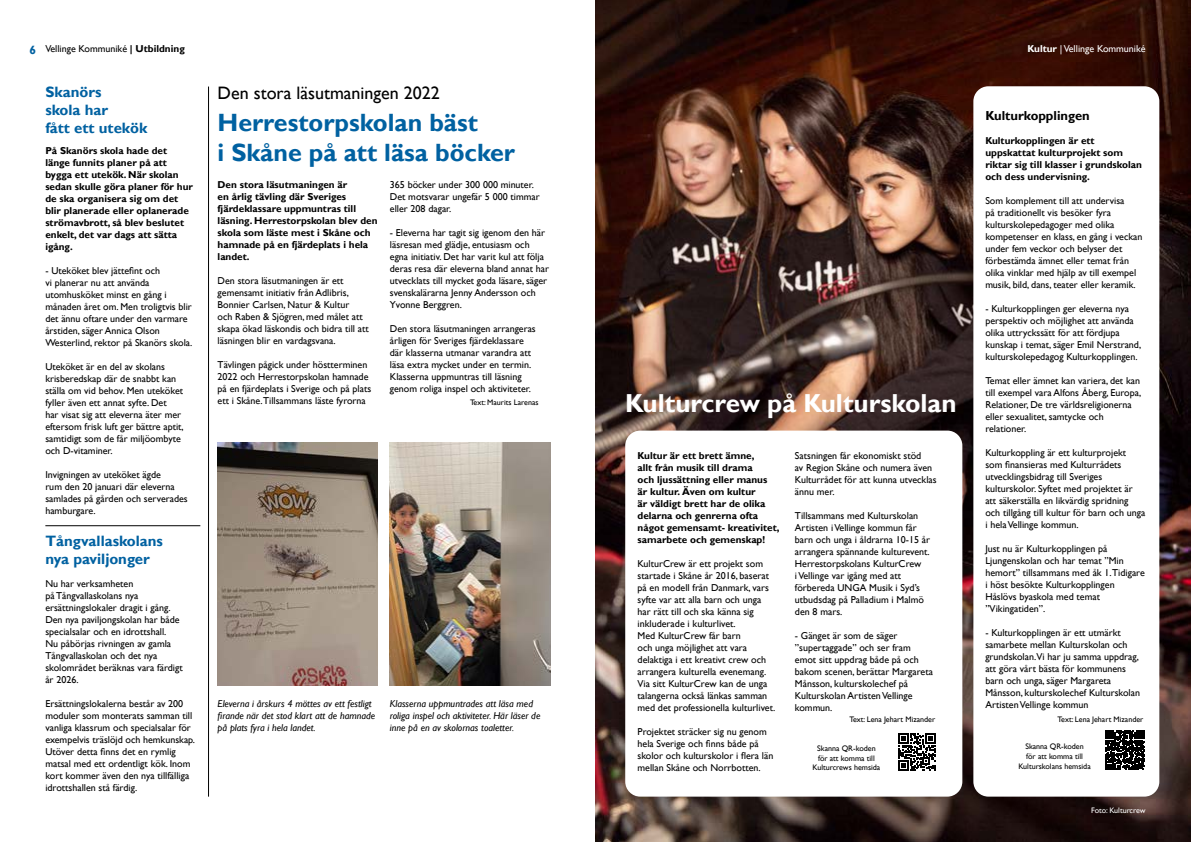
<style>
.page{position:relative;width:1191px;height:842px;background:#fff}
.page>*{position:absolute;margin:0;border:0;box-sizing:border-box;transform-origin:0 0}
.t1{font:700 26px "Gill Sans";color:#fff}
.t2{font:700 25px/30px "Gill Sans";color:#0061a1}
.t3{font:18px "Gill Sans";color:#000}
.t4{font:700 15px/18px "Gill Sans";color:#0061a1}
.t5{font:700 13px "Gill Sans";color:#000}
.t6{font:10px/12px "Gill Sans";color:#000}
.t7{font:700 10px/12px "Gill Sans";color:#000}
.t8{font:italic 10px/12px "Gill Sans";color:#000}
.t9{font:10px "Gill Sans";color:#fff}
.t10{font:8px/9.6px "Gill Sans";color:#000;text-align:center}
.t11{font:8px "Gill Sans";color:#fff}
.s1{font-weight:700;font-size:12px;color:#0061a1}
.s2{font-weight:700}
</style>
<div class="page">
<img style="left:595px;top:0;width:596px;height:842px">
<img style="left:218px;top:442px;width:160px;height:244px">
<img style="left:390px;top:442px;width:160px;height:244px">
<hr style="left:208px;top:87px;width:1px;height:710px;background:#000">
<div style="left:973px;top:86px;width:186px;height:711px;background:#fff;border-radius:15px"></div>
<div style="left:625px;top:431px;width:337px;height:366px;background:#fff;border-radius:15px"></div>
<svg style="left:898px;top:733px;width:37px;height:37px"></svg>
<svg style="left:1105px;top:730px;width:39px;height:40px"></svg>
<hr style="left:45px;top:525px;width:155px;height:1px;background:#000">
<p class="t6" style="left:29px;top:43px;width:157px"><span class="s1">6</span> Vellinge Kommuniké <span class="s2">| Utbildning</span></p>
<h3 class="t4" style="left:45px;top:83px;width:104px">Skanörs<br>skola har<br>fått ett utekök</h3>
<p class="t7" style="left:45px;top:145px;width:149px">På Skanörs skola hade det länge funnits planer på att bygga ett utekök. När skolan sedan skulle göra planer för hur de ska organisera sig om det blir planerade eller oplanerade strömavbrott, så blev beslutet enkelt, det var dags att sätta igång.</p>
<p class="t6" style="left:45px;top:265px;width:148px">- Uteköket blev jättefint och<br>vi planerar nu att använda utomhusköket minst en gång i månaden året om. Men troligtvis blir det ännu oftare under den varmare årstiden, säger Annica Olson<br>Westerlind, rektor på Skanörs skola.</p>
<p class="t6" style="left:45px;top:361px;width:140px">Uteköket är en del av skolans krisberedskap där de snabbt kan ställa om vid behov. Men uteköket fyller även ett annat syfte. Det<br>har visat sig att eleverna äter mer eftersom frisk luft ger bättre aptit, samtidigt som de får miljöombyte och D-vitaminer.</p>
<p class="t6" style="left:45px;top:469px;width:144px">Invigningen av uteköket ägde<br>rum den 20 januari där eleverna samlades på gården och serverades hamburgare.</p>
<h3 class="t4" style="left:45px;top:532px;width:119px">Tångvallaskolans nya paviljonger</h3>
<p class="t6" style="left:45px;top:577px;width:139px">Nu har verksamheten<br>på Tångvallaskolans nya ersättningslokaler dragit i gång.<br>Den nya paviljongskolan har både specialsalar och en idrottshall.<br>Nu påbörjas rivningen av gamla<br>Tångvallaskolan och det nya skolområdet beräknas vara färdigt år 2026.</p>
<p class="t6" style="left:45px;top:697px;width:151px">Ersättningslokalerna består av 200 moduler som monterats samman till vanliga klassrum och specialsalar för exempelvis träslöjd och hemkunskap.<br>Utöver detta finns det en rymlig matsal med ett ordentligt kök. Inom kort kommer även den nya tillfälliga idrottshallen stå färdig.</p>
<h3 class="t3" style="left:218px;top:82px;width:224px">Den stora läsutmaningen 2022</h3>
<h2 class="t2" style="left:218px;top:108px;width:299px">Herrestorpskolan bäst<br>i Skåne på att läsa böcker</h2>
<p class="t7" style="left:218px;top:179px;width:161px">Den stora läsutmaningen är<br>en årlig tävling där Sveriges fjärdeklassare uppmuntras till läsning. Herrestorpskolan blev den skola som läste mest i Skåne och hamnade på en fjärdeplats i hela landet.</p>
<p class="t6" style="left:218px;top:275px;width:153px">Den stora läsutmaningen är ett gemensamt initiativ från Adlibris, Bonnier Carlsen, Natur &amp; Kultur<br>och Raben &amp; Sjögren, med målet att skapa ökad läskondis och bidra till att läsningen blir en vardagsvana.</p>
<p class="t6" style="left:218px;top:359px;width:155px">Tävlingen pågick under höstterminen 2022 och Herrestorpskolan hamnade på en fjärdeplats i Sverige och på plats ett i Skåne.Tillsammans läste fyrorna</p>
<p class="t6" style="left:390px;top:179px;width:151px">365 böcker under 300 000 minuter.<br>Det motsvarar ungefär 5 000 timmar eller 208 dagar.</p>
<p class="t6" style="left:390px;top:227px;width:161px">- Eleverna har tagit sig igenom den här läsresan med glädje, entusiasm och egna initiativ. Det har varit kul att följa deras resa där eleverna bland annat har utvecklats till mycket goda läsare, säger svenskalärarna Jenny Andersson och Yvonne Berggren.</p>
<p class="t6" style="left:390px;top:323px;width:147px">Den stora läsutmaningen arrangeras årligen för Sveriges fjärdeklassare där klasserna utmanar varandra att läsa extra mycket under en termin.<br>Klasserna uppmuntras till läsning genom roliga inspel och aktiviteter.</p>
<p class="t10" style="left:470px;top:398px;width:70px">Text: Maurits Larenas</p>
<p class="t8" style="left:218px;top:698px;width:159px">Eleverna i årskurs 4 möttes av ett festligt firande när det stod klart att de hamnade på plats fyra i hela landet.</p>
<p class="t8" style="left:390px;top:698px;width:152px">Klasserna uppmuntrades att läsa med roliga inspel och aktiviteter. Här läser de inne på en av skolornas toaletter.</p>
<p class="t9" style="left:1027px;top:43px;width:120px"><span class="s2">Kultur</span> | Vellinge Kommuniké</p>
<h3 class="t5" style="left:985px;top:108px;width:106px">Kulturkopplingen</h3>
<p class="t7" style="left:985px;top:135px;width:158px">Kulturkopplingen är ett uppskattat kulturprojekt som riktar sig till klasser i grundskolan och dess undervisning.</p>
<p class="t6" style="left:985px;top:195px;width:159px">Som komplement till att undervisa<br>på traditionellt vis besöker fyra kulturskolepedagoger med olika kompetenser en klass, en gång i veckan under fem veckor och belyser det förbestämda ämnet eller temat från olika vinklar med hjälp av till exempel musik, bild, dans, teater eller keramik.</p>
<p class="t6" style="left:985px;top:303px;width:157px">- Kulturkopplingen ger eleverna nya perspektiv och möjlighet att använda olika uttryckssätt för att fördjupa kunskap i temat, säger Emil Nerstrand, kulturskolepedagog Kulturkopplingen.</p>
<p class="t6" style="left:985px;top:375px;width:157px">Temat eller ämnet kan variera, det kan till exempel vara Alfons Åberg, Europa,<br>Relationer, De tre världsreligionerna eller sexualitet, samtycke och relationer.</p>
<p class="t6" style="left:985px;top:447px;width:161px">Kulturkoppling är ett kulturprojekt som finansieras med Kulturrådets utvecklingsbidrag till Sveriges kulturskolor. Syftet med projektet är att säkerställa en likvärdig spridning och tillgång till kultur för barn och unga i hela Vellinge kommun.</p>
<p class="t6" style="left:985px;top:543px;width:161px">Just nu är Kulturkopplingen på<br>Ljungenskolan och har temat ”Min hemort” tillsammans med åk 1.Tidigare i höst besökte Kulturkopplingen<br>Håslövs byaskola med temat ”Vikingatiden”.</p>
<p class="t6" style="left:985px;top:627px;width:156px">- Kulturkopplingen är ett utmärkt samarbete mellan Kulturskolan och grundskolan.Vi har ju samma uppdrag, att göra vårt bästa för kommunens barn och unga, säger Margareta Månsson, kulturskolechef Kulturskolan Artisten Vellinge kommun</p>
<h1 class="t1" style="left:625px;top:388px;width:333px">Kulturcrew på Kulturskolan</h1>
<p class="t6" style="left:795px;top:449px;width:143px">Satsningen får ekonomiskt stöd<br>av Region Skåne och numera även<br>Kulturrådet för att kunna utvecklas ännu mer.</p>
<p class="t6" style="left:795px;top:509px;width:137px">Tillsammans med Kulturskolan<br>Artisten i Vellinge kommun får barn och unga i åldrarna 10-15 år arrangera spännande kulturevent.<br>Herrestorpskolans KulturCrew<br>i Vellinge var igång med att förbereda UNGA Musik i Syd’s utbudsdag på Palladium i Malmö den 8 mars.</p>
<p class="t6" style="left:795px;top:629px;width:139px">- Gänget är som de säger ”supertaggade” och ser fram emot sitt uppdrag både på och bakom scenen, berättar Margareta<br>Månsson, kulturskolechef på<br>Kulturskolan Artisten Vellinge kommun.</p>
<p class="t7" style="left:637px;top:449px;width:143px">Kultur är ett brett ämne,<br>allt från musik till drama<br>och ljussättning eller manus är kultur. Även om kultur<br>är väldigt brett har de olika delarna och genrerna ofta något gemensamt- kreativitet, samarbete och gemenskap!</p>
<p class="t6" style="left:637px;top:557px;width:139px">KulturCrew är ett projekt som startade i Skåne år 2016, baserat på en modell från Danmark, vars syfte var att alla barn och unga har rätt till och ska känna sig inkluderade i kulturlivet.<br>Med KulturCrew får barn<br>och unga möjlighet att vara delaktiga i ett kreativt crew och arrangera kulturella evenemang.<br>Via sitt KulturCrew kan de unga talangerna också länkas samman med det professionella kulturlivet.</p>
<p class="t6" style="left:637px;top:725px;width:137px">Projektet sträcker sig nu genom hela Sverige och finns både på skolor och kulturskolor i flera län mellan Skåne och Norrbotten.</p>
<p class="t10" style="left:849px;top:715px;width:87px">Text: Lena Jehart Mizander</p>
<p class="t10" style="left:1057px;top:715px;width:87px">Text: Lena Jehart Mizander</p>
<p class="t10" style="left:812px;top:744px;width:69px">Skanna QR-koden för att komma till<br>Kulturcrews hemsida</p>
<p class="t10" style="left:1018px;top:742px;width:74px">Skanna QR-koden<br>för att komma till<br>Kulturskolans hemsida</p>
<p class="t11" style="left:1091px;top:805px;width:56px">Foto: Kulturcrew</p>
</div>
